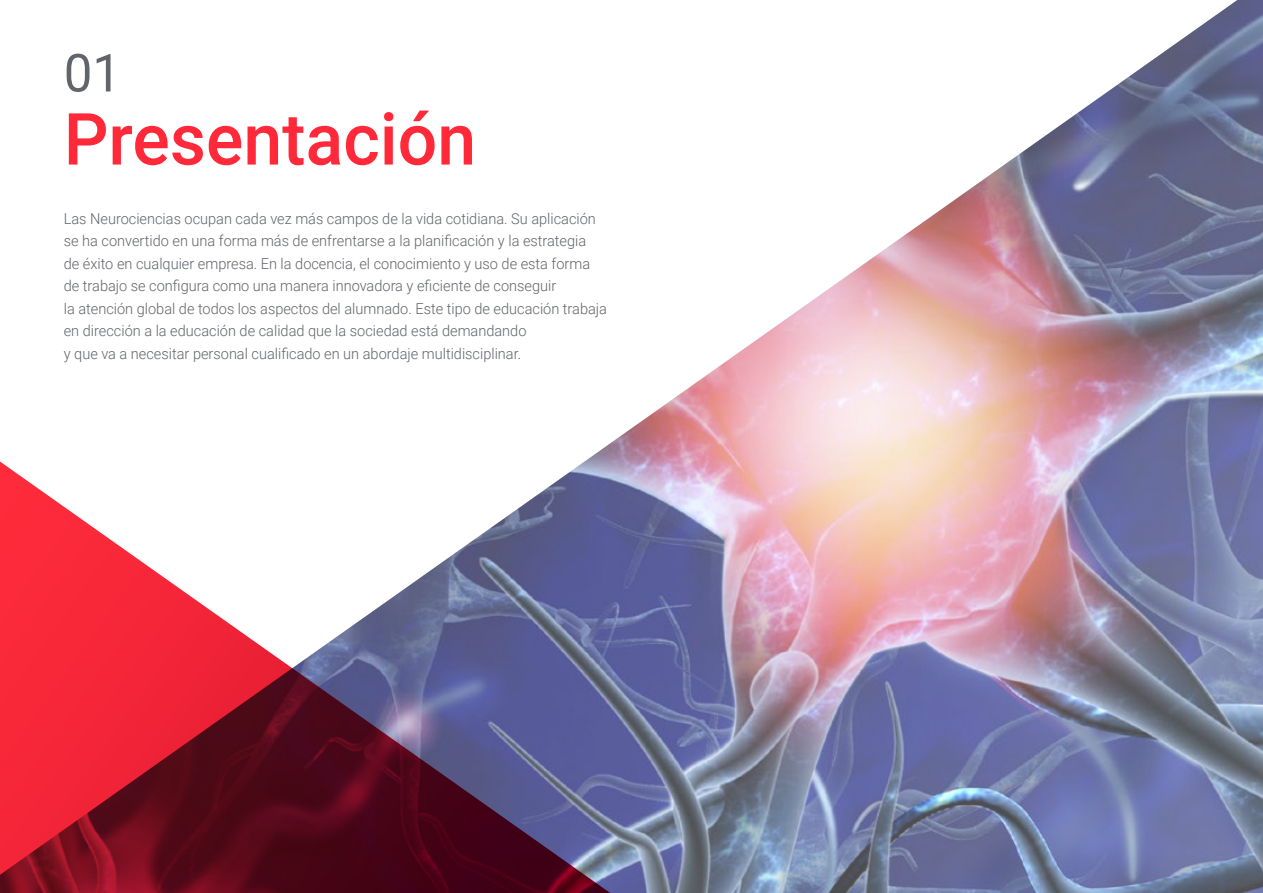
<style>
.page{position:relative;width:1263px;height:893px;background:#fff}
.page>*{position:absolute;margin:0;border:0;box-sizing:border-box;transform-origin:0 0}
.t1{font:500 72px "Roboto";color:#ff293a}
.t2{font:52.5px "Roboto";color:#61646a}
.t3{font:300 15px/22.5px "Roboto";color:#61646a}
</style>
<div class="page">
<img style="left:606px;top:0;width:657px;height:893px">
<svg style="left:0;top:446px;width:640px;height:447px"></svg>
<h2 class="t2" style="left:64px;top:36px;width:59px">01</h2>
<h1 class="t1" style="left:64px;top:89px;width:414px">Presentación</h1>
<p class="t3" style="left:64px;top:207px;width:545px">Las Neurociencias ocupan cada vez más campos de la vida cotidiana. Su aplicación se ha convertido en una forma más de enfrentarse a la planificación y la estrategia<br>de éxito en cualquier empresa. En la docencia, el conocimiento y uso de esta forma de trabajo se configura como una manera innovadora y eficiente de conseguir<br>la atención global de todos los aspectos del alumnado. Este tipo de educación trabaja en dirección a la educación de calidad que la sociedad está demandando<br>y que va a necesitar personal cualificado en un abordaje multidisciplinar.</p>
</div>
